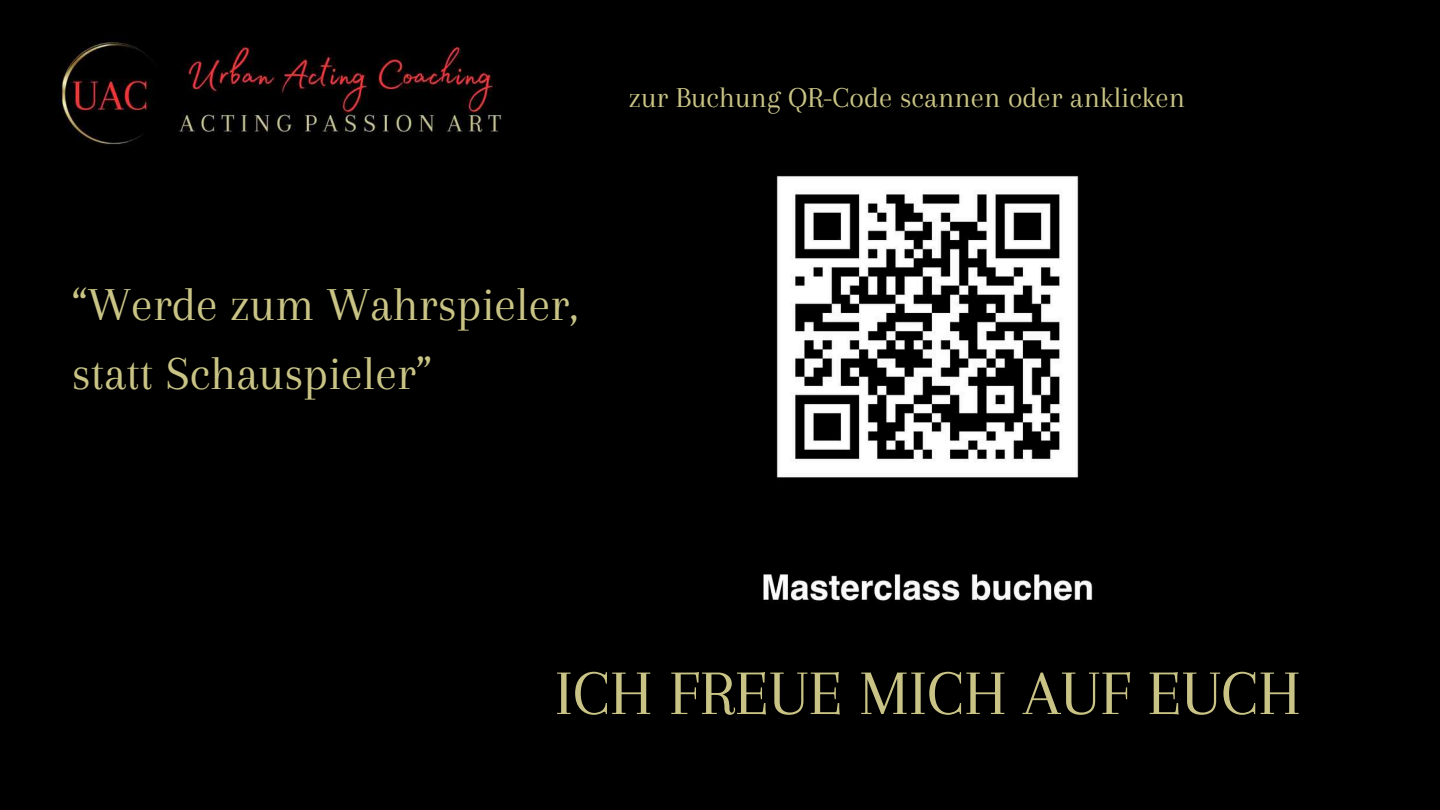
<style>
.page{position:relative;width:1440px;height:810px;background:#000}
.page>*{position:absolute;margin:0;border:0;box-sizing:border-box;transform-origin:0 0}
.t1{font:65.8px "Arapey";color:#c9c485}
.t2{font:49px/68.2px "Arapey";color:#c9c485}
.t3{font:30px "Arapey";color:#c9c485}
</style>
<div class="page">
<img style="left:762px;top:175px;width:331px;height:428px">
<img style="left:58px;top:42px;width:444px;height:104px">
<p class="t3" style="left:629px;top:81px;width:558px">zur Buchung QR-Code scannen oder anklicken</p>
<p class="t2" style="left:71px;top:271px;width:509px">&lt;Werde zum Wahrspieler, statt Schauspieler=</p>
<h1 class="t1" style="left:555px;top:657px;width:748px">ICH FREUE MICH AUF EUCH</h1>
</div>
